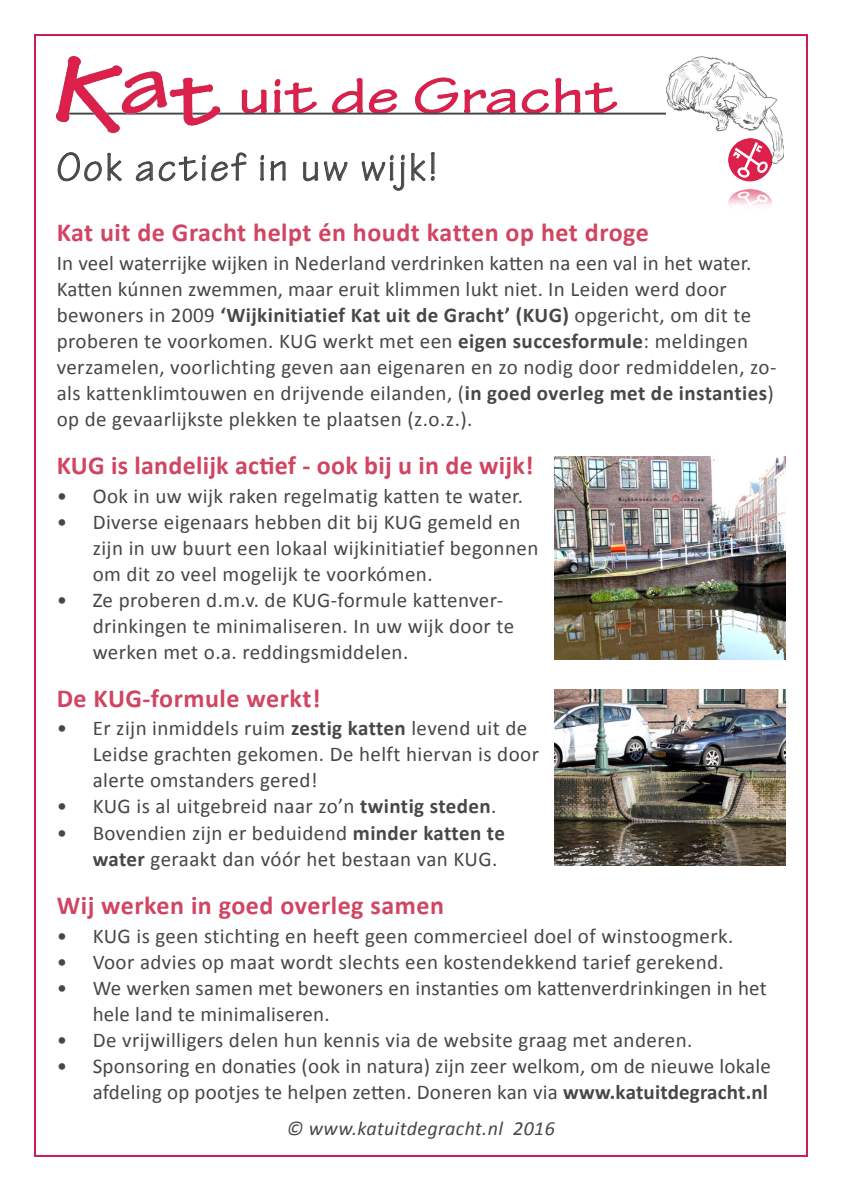
<style>
.page{position:relative;width:842px;height:1191px;background:#fff}
.page>*{position:absolute;margin:0;border:0;box-sizing:border-box;transform-origin:0 0}
.t1{font:40.6px "Tekton Pro";letter-spacing:.07em;color:#464748}
.Kopje{font:700 26px "Calibri";letter-spacing:.02em;color:#d04562}
.t2{font:21px/26px "Calibri";letter-spacing:.02em;color:#464748}
.t3{font:italic 20px "Calibri";letter-spacing:.02em;color:#464748}
.s1{font-weight:700}
</style>
<div class="page">
<img style="left:554px;top:456px;width:231px;height:203px">
<img style="left:554px;top:689px;width:231px;height:176px">
<svg style="left:58px;top:152px;width:64px;height:29px"></svg>
<svg style="left:136px;top:161px;width:17px;height:20px"></svg>
<svg style="left:159px;top:152px;width:87px;height:29px"></svg>
<svg style="left:260px;top:155px;width:4px;height:26px"></svg>
<svg style="left:270px;top:161px;width:16px;height:20px"></svg>
<svg style="left:303px;top:162px;width:15px;height:19px"></svg>
<svg style="left:324px;top:161px;width:23px;height:20px"></svg>
<svg style="left:362px;top:155px;width:43px;height:36px"></svg>
<svg style="left:411px;top:153px;width:14px;height:28px"></svg>
<svg style="left:431px;top:152px;width:4px;height:29px"></svg>
<img style="left:227px;top:77px;width:396px;height:36px">
<hr style="left:62px;top:113px;width:648px;height:2px;background:#464748">
<img style="left:667px;top:56px;width:117px;height:107px">
<img style="left:728px;top:139px;width:43px;height:67px">
<img style="left:57px;top:57px;width:170px;height:77px">
<p class="t1" style="left:57px;top:144px;width:382px">Ook actief in uw wijk!</p>
<p class="Kopje" style="left:57px;top:216px;width:594px">Kat uit de Gracht helpt én houdt katten op het droge</p>
<p class="t2" style="left:57px;top:250px;width:721px">In veel waterrijke wijken in Nederland verdrinken katten na een val in het water.<br>Katten kúnnen zwemmen, maar eruit klimmen lukt niet. In Leiden werd door bewoners in 2009 <span class="s1">‘Wijkinitiatief Kat uit de Gracht’ (KUG)</span> opgericht, om dit te proberen te voorkomen. KUG werkt met een <span class="s1">eigen succesformule</span>: meldingen verzamelen, voorlichting geven aan eigenaren en zo nodig door redmiddelen, zo&shy;als kattenklimtouwen en drijvende eilanden, (<span class="s1">in goed overleg met de instanties</span>) op de gevaarlijkste plekken te plaatsen (z.o.z.).</p>
<p class="Kopje" style="left:57px;top:449px;width:478px">KUG is landelijk actief - ook bij u in de wijk!</p>
<p class="t2" style="left:57px;top:482px;width:468px">• Ook in uw wijk raken regelmatig katten te water.</p>
<p class="t2" style="left:93px;top:508px;width:447px;text-indent:-36px">• Diverse eigenaars hebben dit bij KUG gemeld en zijn in uw buurt een lokaal wijkinitiatief begonnen om dit zo veel mogelijk te voorkómen.</p>
<p class="t2" style="left:93px;top:586px;width:423px;text-indent:-36px">• Ze proberen d.m.v. de KUG-formule kattenver&shy;drinkingen te minimaliseren. In uw wijk door te werken met o.a. reddingsmiddelen.</p>
<p class="Kopje" style="left:57px;top:682px;width:265px">De KUG-formule werkt!</p>
<p class="t2" style="left:93px;top:715px;width:448px;text-indent:-36px">• Er zijn inmiddels ruim <span class="s1">zestig katten</span> levend uit de<br>Leidse grachten gekomen. De helft hiervan is door alerte omstanders gered!</p>
<p class="t2" style="left:57px;top:793px;width:441px">• KUG is al uitgebreid naar zo’n <span class="s1">twintig steden</span>.</p>
<p class="t2" style="left:93px;top:819px;width:414px;text-indent:-36px">• Bovendien zijn er beduidend <span class="s1">minder katten te water</span> geraakt dan vóór het bestaan van KUG.</p>
<p class="Kopje" style="left:57px;top:889px;width:389px">Wij werken in goed overleg samen</p>
<p class="t2" style="left:57px;top:923px;width:678px">• KUG is geen stichting en heeft geen commercieel doel of winstoogmerk.</p>
<p class="t2" style="left:57px;top:949px;width:669px">• Voor advies op maat wordt slechts een kostendekkend tarief gerekend.</p>
<p class="t2" style="left:93px;top:975px;width:676px;text-indent:-36px">• We werken samen met bewoners en instanties om kattenverdrinkingen in het hele land te minimaliseren.</p>
<p class="t2" style="left:57px;top:1027px;width:637px">• De vrijwilligers delen hun kennis via de website graag met anderen.</p>
<p class="t2" style="left:57px;top:1053px;width:716px;text-align:right">• Sponsoring en donaties (ook in natura) zijn zeer welkom, om de nieuwe lokale afdeling op pootjes te helpen zetten. Doneren kan via <span class="s1">www.katuitdegracht.nl</span></p>
<p class="t3" style="left:287px;top:1115px;width:270px">© www.katuitdegracht.nl 2016</p>
</div>
